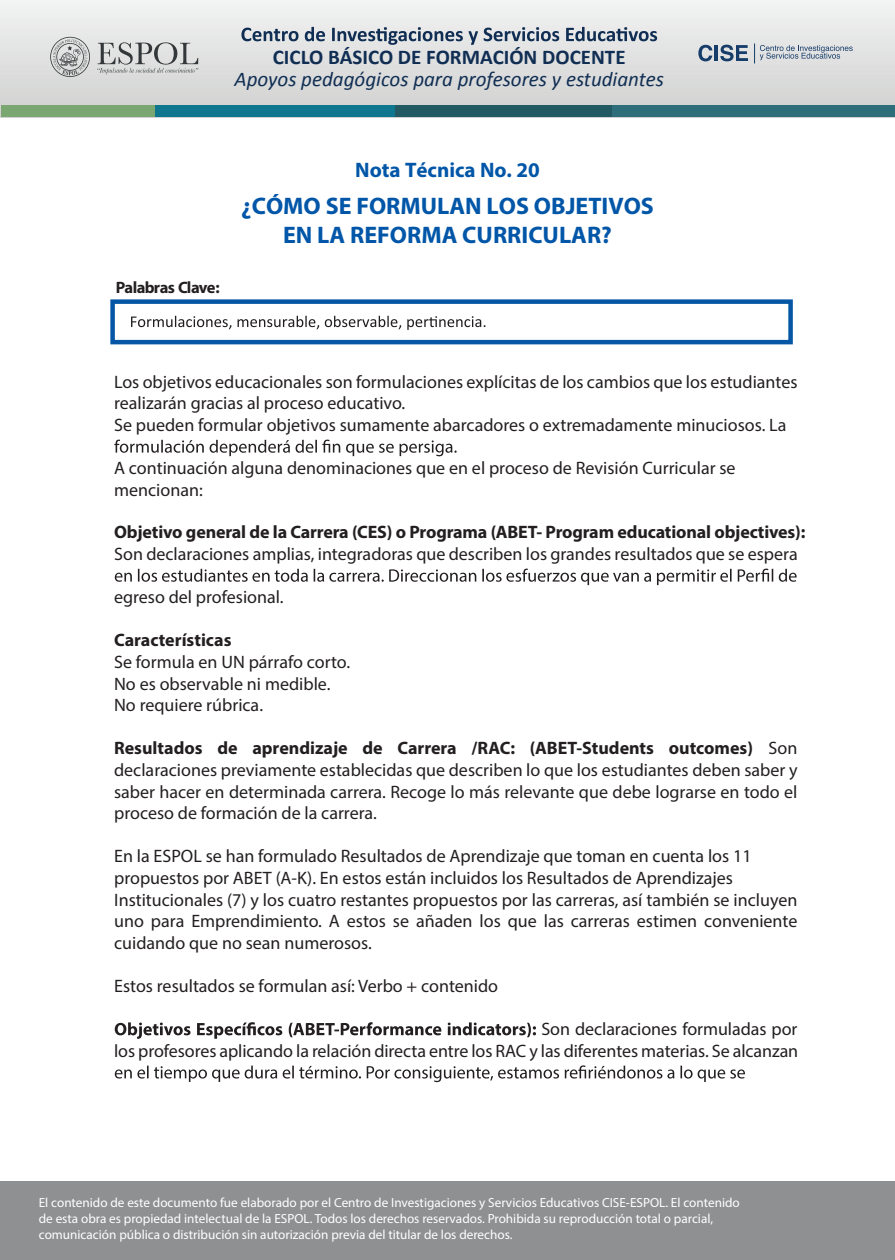
<style>
.page{position:relative;width:895px;height:1260px;background:#fff}
.page>*{position:absolute;margin:0;border:0;box-sizing:border-box;transform-origin:0 0}
.t1{font:700 24px/28.8px "Myriad Pro";color:#0156a8;text-align:center}
.t2{font:italic 21px "Calibri";color:#102e53}
.t3{font:700 21px "Calibri";color:#102e53}
.t4{font:700 21px "Myriad Pro";color:#0156a8}
.t5{font:18px/21.6px "Myriad Pro";color:#231f20}
.t6{font:700 18px "Myriad Pro";letter-spacing:-.01em;color:#231f20}
.t7{font:700 16.5px "Myriad Pro";letter-spacing:-.035em;color:#231f20}
.t8{font:13.2px/15.9px "Myriad Pro";color:#fff}
.s1{font-weight:700}
</style>
<div class="page">
<div style="left:110px;top:299px;width:682px;height:45px;border:4px solid #0557a5"></div>
<div style="left:0;top:1182px;width:894px;height:78px;background:#8e9091"></div>
<svg style="left:131px;top:316px;width:354px;height:14px"></svg>
<svg style="left:0;top:0;width:894px;height:117px;background:#e0e1e1"></svg>
<div style="left:154px;top:106px;width:243px;height:11px;background:#0f7690"></div>
<div style="left:395px;top:106px;width:499px;height:11px;background:#225963"></div>
<div style="left:612px;top:106px;width:282px;height:11px;background:#2e6d7a"></div>
<div style="left:1px;top:106px;width:154px;height:11px;background:#7aa771"></div>
<svg style="left:50px;top:37px;width:40px;height:40px;background:#babbbb"></svg>
<svg style="left:97px;top:42px;width:101px;height:32px;background:#bbbdbd"></svg>
<svg style="left:698px;top:45px;width:14px;height:16px"></svg>
<hr style="left:714px;top:45px;width:3px;height:16px;background:#163d6a">
<svg style="left:720px;top:45px;width:27px;height:16px"></svg>
<svg style="left:753px;top:43px;width:99px;height:21px;background:#c1c8ce"></svg>
<svg style="left:241px;top:27px;width:415px;height:18px;background:#a7b0bb"></svg>
<svg style="left:114px;top:440px;width:342px;height:16px"></svg>
<svg style="left:115px;top:569px;width:681px;height:16px"></svg>
<svg style="left:115px;top:1022px;width:420px;height:17px"></svg>
<svg style="left:115px;top:1065px;width:629px;height:17px"></svg>
<p class="t3" style="left:273px;top:43px;width:354px">CICLO BÁSICO DE FORMACIÓN DOCENTE</p>
<p class="t2" style="left:234px;top:65px;width:430px">Apoyos pedagógicos para profesores y estudiantes</p>
<p class="t4" style="left:355px;top:156px;width:186px">Nota Técnica No. 20</p>
<p class="t7" style="left:116px;top:277px;width:106px">Palabras Clave:</p>
<h1 class="t1" style="left:241px;top:190px;width:414px">¿CÓMO SE FORMULAN LOS OBJETIVOS<br>EN LA REFORMA CURRICULAR?</h1>
<p class="t5" style="left:114px;top:371px;width:684px">Los objetivos educacionales son formulaciones explícitas de los cambios que los estudiantes realizarán gracias al proceso educativo.<br>Se pueden formular objetivos sumamente abarcadores o extremadamente minuciosos. La</p>
<p class="t5" style="left:114px;top:457px;width:622px">A continuación alguna denominaciones que en el proceso de Revisión Curricular se mencionan:</p>
<p class="t6" style="left:114px;top:521px;width:692px">Objetivo general de la Carrera (CES) o Programa (ABET- Program educational objectives):</p>
<p class="t5" style="left:114px;top:543px;width:684px">Son declaraciones amplias, integradoras que describen los grandes resultados que se espera</p>
<p class="t5" style="left:114px;top:586px;width:171px">egreso del profesional.</p>
<p class="t6" style="left:114px;top:629px;width:119px">Características</p>
<p class="t5" style="left:114px;top:651px;width:237px">Se formula en UN párrafo corto.<br>No es observable ni medible.<br>No requiere rúbrica.</p>
<p class="t5" style="left:114px;top:737px;width:684px;text-align:justify"><span class="s1">Resultados de aprendizaje de Carrera /RAC: (ABET-Students outcomes)</span> Son declaraciones previamente establecidas que describen lo que los estudiantes deben saber y saber hacer en determinada carrera. Recoge lo más relevante que debe lograrse en todo el proceso de formación de la carrera.</p>
<p class="t5" style="left:114px;top:845px;width:684px">En la ESPOL se han formulado Resultados de Aprendizaje que toman en cuenta los 11 propuestos por ABET (A-K). En estos están incluidos los Resultados de Aprendizajes Institucionales (7) y los cuatro restantes propuestos por las carreras, así también se incluyen uno para Emprendimiento. A estos se añaden los que las carreras estimen conveniente cuidando que no sean numerosos.</p>
<p class="t5" style="left:114px;top:975px;width:385px">Estos resultados se formulan así: Verbo + contenido</p>
<p class="t5" style="left:114px;top:1018px;width:685px;text-align:right">Son declaraciones formuladas por<br>los profesores aplicando la relación directa entre los RAC y las diferentes materias. Se alcanzan</p>
<p class="t8" style="left:39px;top:1195px;width:702px">El contenido de este documento fue elaborado por el Centro de Investigaciones y Servicios Educativos CISE-ESPOL. El contenido de esta obra es propiedad intelectual de la ESPOL. Todos los derechos reservados. Prohibida su reproducción total o parcial, comunicación pública o distribución sin autorización previa del titular de los derechos.</p>
</div>
